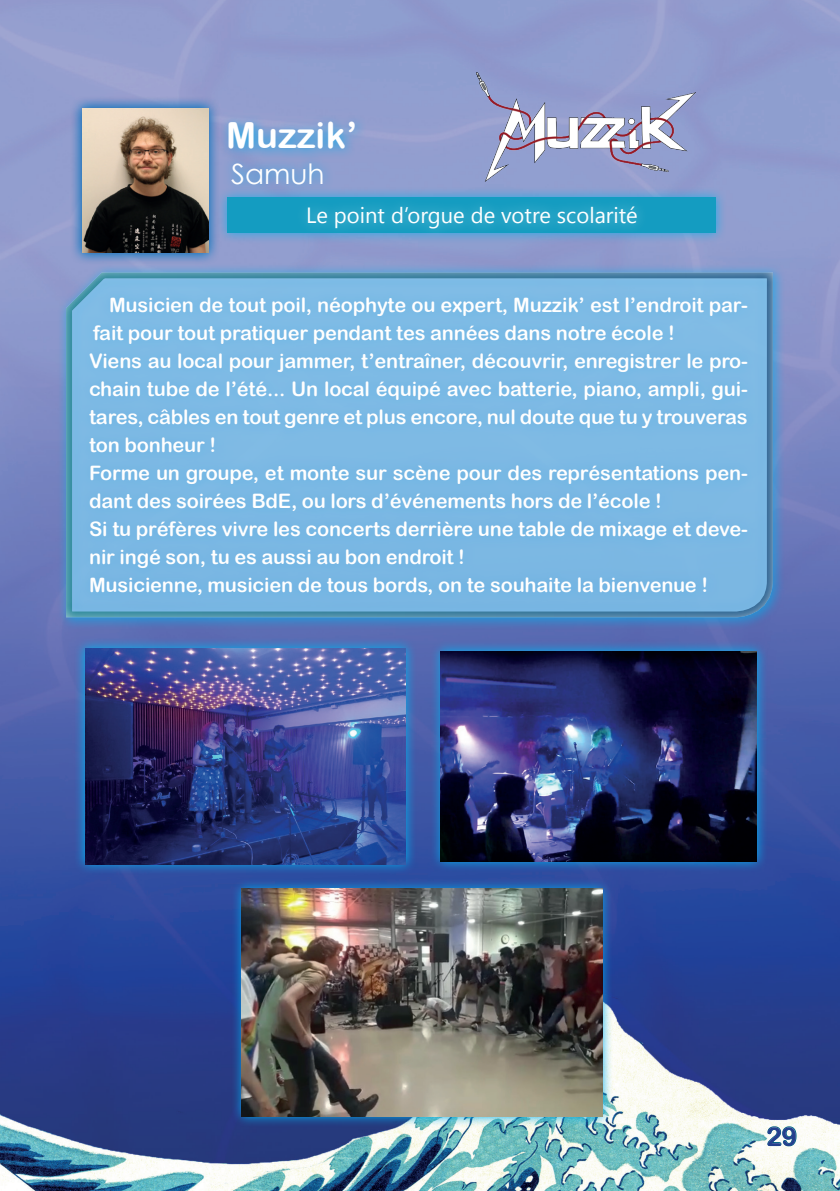
<style>
.page{position:relative;width:840px;height:1191px;background:#fff}
.page>*{position:absolute;margin:0;border:0;box-sizing:border-box;transform-origin:0 0}
.t1{font:36px "Arial Rounded MT Bold";color:#fff}
.t2{font:28px "Century Gothic";color:#fff}
.t3{font:26px "Arial Rounded MT Bold";color:#253f8e}
.t4{font:22px "Segoe UI Symbol";color:#fff}
.t5{font:20px/28px "Arial Rounded MT Bold";letter-spacing:-.01em;color:#fff}
</style>
<div class="page">
<img style="left:0;top:0;width:839px;height:1191px">
<svg style="left:766px;top:1125px;width:30px;height:21px"></svg>
<div style="left:57px;top:263px;width:728px;height:367px;background:#00aeef;opacity:.75"></div>
<div style="left:65px;top:268px;width:710px;height:350px;background:#fff;opacity:.75"></div>
<div style="left:220px;top:114px;width:146px;height:46px;background:#00aeef;opacity:.75"></div>
<div style="left:69px;top:95px;width:152px;height:170px;background:#253f8e;opacity:.75"></div>
<img style="left:82px;top:108px;width:126px;height:144px">
<div style="left:222px;top:152px;width:111px;height:42px;background:#00aeef;opacity:.75"></div>
<div style="left:217px;top:187px;width:509px;height:57px;background:#00aeef;opacity:.75"></div>
<div style="left:228px;top:198px;width:487px;height:35px;background:#149cc1"></div>
<div style="left:295px;top:195px;width:353px;height:46px;background:#fff;opacity:.41"></div>
<svg style="left:429px;top:640px;width:338px;height:232px;background:#3564ad"></svg>
<img style="left:440px;top:651px;width:316px;height:210px">
<img style="left:230px;top:878px;width:383px;height:249px">
<img style="left:241px;top:889px;width:360px;height:227px">
<img style="left:476px;top:73px;width:218px;height:108px">
<svg style="left:74px;top:637px;width:343px;height:238px;background:#3969b3"></svg>
<img style="left:85px;top:648px;width:320px;height:216px">
<svg style="left:308px;top:208px;width:19px;height:16px"></svg>
<svg style="left:335px;top:212px;width:11px;height:16px"></svg>
<svg style="left:361px;top:207px;width:2px;height:16px"></svg>
<svg style="left:392px;top:207px;width:16px;height:17px"></svg>
<svg style="left:422px;top:212px;width:16px;height:17px"></svg>
<svg style="left:454px;top:212px;width:9px;height:12px"></svg>
<svg style="left:471px;top:207px;width:23px;height:17px"></svg>
<svg style="left:533px;top:212px;width:16px;height:12px"></svg>
<svg style="left:567px;top:212px;width:8px;height:12px"></svg>
<svg style="left:595px;top:207px;width:22px;height:17px"></svg>
<svg style="left:626px;top:207px;width:10px;height:17px"></svg>
<h1 class="t1" style="left:226px;top:114px;width:132px">Muzzik’</h1>
<h2 class="t2" style="left:231px;top:154px;width:95px">Samuh</h2>
<p class="t4" style="left:347px;top:203px;width:108px">□■▼ □ ◆</p>
<p class="t4" style="left:501px;top:203px;width:125px">❖□▼ ▲ □● ▼</p>
<p class="t5" style="left:89px;top:291px;width:660px;text-indent:20px">Musicien de tout poil, néophyte ou expert, Muzzik’ est l’endroit par&shy;fait pour tout pratiquer pendant tes années dans notre école !<br>Viens au local pour jammer, t’entraîner, découvrir, enregistrer le pro&shy;chain tube de l’été... Un local équipé avec batterie, piano, ampli, gui&shy;tares, câbles en tout genre et plus encore, nul doute que tu y trouveras ton bonheur !<br>Forme un groupe, et monte sur scène pour des représentations pen&shy;dant des soirées BdE, ou lors d’événements hors de l’école !<br>Si tu préfères vivre les concerts derrière une table de mixage et deve&shy;nir ingé son, tu es aussi au bon endroit !<br>Musicienne, musicien de tous bords, on te souhaite la bienvenue !</p>
<h3 class="t3" style="left:766px;top:1121px;width:32px">29</h3>
</div>
